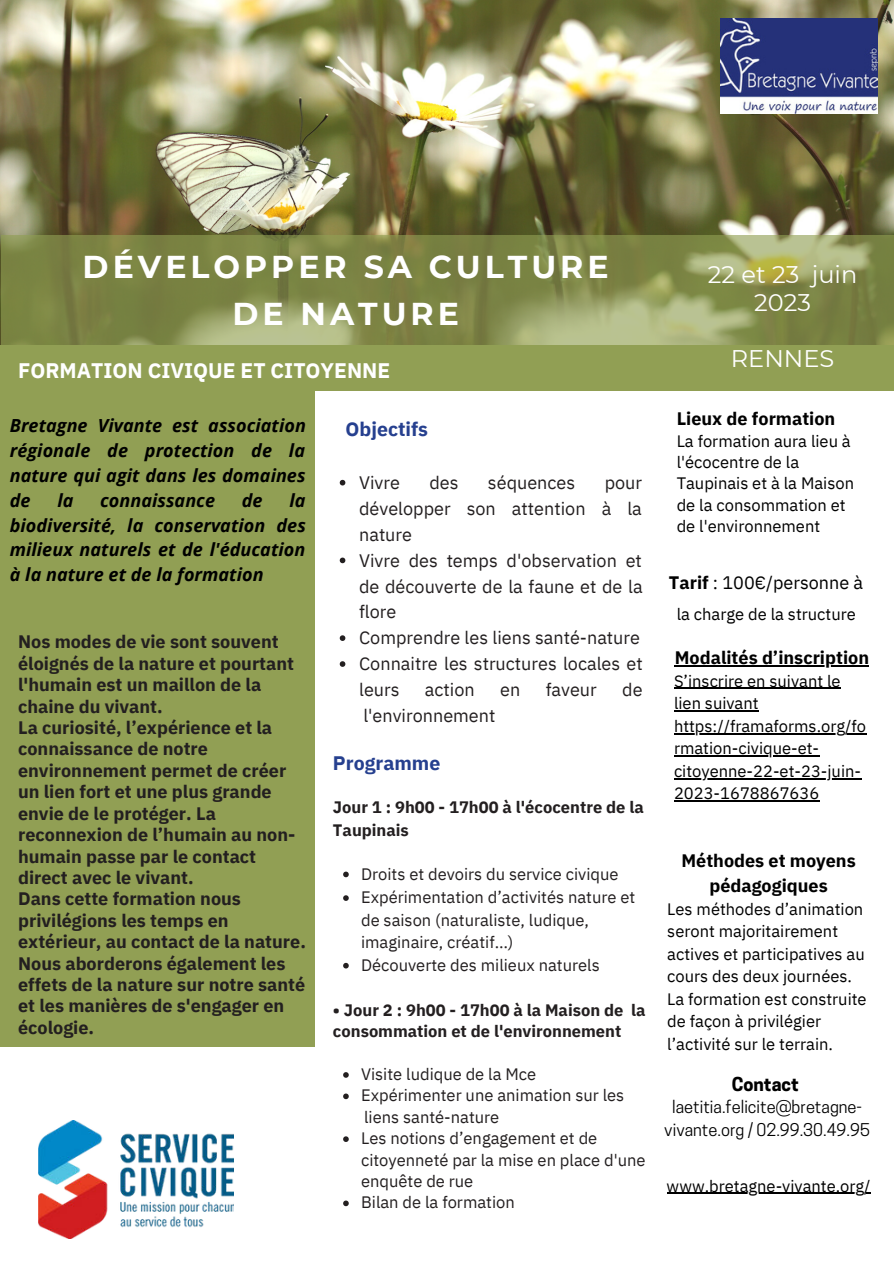
<style>
.page{position:relative;width:894px;height:1264px;background:#fff}
.page>*{position:absolute;margin:0;border:0;box-sizing:border-box;transform-origin:0 0}
.t1{font:700 31.5px/47.2px "Montserrat";letter-spacing:.125em;color:#fff;text-align:center}
.t2{font:24px/28.2px "Montserrat";color:#fff;text-align:center}
.t3{font:700 21px "IBM Plex Sans";color:#fff}
.t4{font:700 19.5px "IBM Plex Sans";color:#26408f}
.t5{font:700 18px/21.5px "IBM Plex Sans";color:#231f20}
.t6{font:18px/26px "IBM Plex Sans";color:#231f20}
.t7{font:italic 700 18px/24.8px "Open Sans";color:#000;text-align:justify}
.t8{font:700 18px/24.8px "IBM Plex Sans";color:#000;text-align:center}
.t9{font:18px "IBM Plex Sans";color:#000}
.t10{font:700 18px "Cooper Hewitt";color:#000}
.t11{font:16.5px/22.5px "IBM Plex Sans";color:#000}
.t12{font:16.5px/22.8px "IBM Plex Sans";color:#231f20}
.t13{font:700 16.5px/22.5px "IBM Plex Sans";color:#231f20}
.t14{font:16.5px/22.5px "Cooper Hewitt";color:#000;text-align:center}
.s1{font-weight:700}
</style>
<div class="page">
<img style="left:0;top:0;width:893px;height:345px">
<img style="left:719px;top:18px;width:158px;height:95px">
<img style="left:38px;top:1120px;width:196px;height:118px">
<div style="left:0;top:345px;width:893px;height:45px;background:#919f54"></div>
<div style="left:0;top:386px;width:314px;height:660px;background:#919f54"></div>
<svg style="left:339px;top:480px;width:6px;height:5px"></svg>
<svg style="left:339px;top:557px;width:6px;height:6px"></svg>
<svg style="left:339px;top:635px;width:6px;height:6px"></svg>
<svg style="left:339px;top:661px;width:6px;height:6px"></svg>
<svg style="left:2px;top:235px;width:891px;height:110px;background:#878f51"></svg>
<svg style="left:343px;top:871px;width:5px;height:6px"></svg>
<svg style="left:343px;top:895px;width:5px;height:5px"></svg>
<svg style="left:343px;top:962px;width:5px;height:6px"></svg>
<svg style="left:343px;top:1072px;width:5px;height:5px"></svg>
<svg style="left:343px;top:1093px;width:5px;height:6px"></svg>
<svg style="left:343px;top:1136px;width:5px;height:5px"></svg>
<svg style="left:343px;top:1200px;width:5px;height:6px"></svg>
<hr style="left:674px;top:665px;width:194px;height:1px;background:#000">
<hr style="left:673px;top:688px;width:167px;height:1px;background:#000">
<hr style="left:673px;top:710px;width:85px;height:1px;background:#000">
<hr style="left:673px;top:733px;width:192px;height:1px;background:#000">
<hr style="left:673px;top:755px;width:146px;height:1px;background:#000">
<hr style="left:673px;top:778px;width:187px;height:1px;background:#000">
<hr style="left:673px;top:800px;width:146px;height:1px;background:#000">
<hr style="left:666px;top:1192px;width:204px;height:1px;background:#000">
<h1 class="t1" style="left:83px;top:242px;width:527px">DÉVELOPPER SA CULTURE<br>DE NATURE</h1>
<p class="t3" style="left:18px;top:353px;width:373px">FORMATION CIVIQUE ET CITOYENNE</p>
<p class="t7" style="left:10px;top:413px;width:297px">Bretagne Vivante est association régionale de protection de la nature qui agit dans les domaines de</p>
<p class="t4" style="left:345px;top:414px;width:84px">Objectifs</p>
<p class="t6" style="left:359px;top:468px;width:42px">Vivre</p>
<p class="t6" style="left:429px;top:468px;width:31px">des</p>
<p class="t6" style="left:488px;top:468px;width:89px">séquences</p>
<p class="t6" style="left:359px;top:468px;width:285px;text-indent:245px">pour développer son attention à la nature<br>Vivre des temps d'observation et de découverte de la faune et de la flore<br>Comprendre les liens santé-nature<br>Connaitre les structures locales et leurs</p>
<p class="t7" style="left:10px;top:487px;width:297px;text-indent:279px">la biodiversité, la conservation des milieux naturels et de l'éducation à la nature et de la formation</p>
<p class="t7" style="left:57px;top:487px;width:18px">la</p>
<p class="t7" style="left:100px;top:487px;width:116px">connaissance</p>
<p class="t7" style="left:242px;top:487px;width:22px">de</p>
<p class="t5" style="left:18px;top:630px;width:289px">Nos modes de vie sont souvent éloignés de la nature et pourtant l'humain est un maillon de la chaine du vivant.<br>La curiosité, l’expérience et la connaissance de notre environnement permet de créer un lien fort et une plus grande envie de le protéger. La reconnexion de l’humain au non&shy;humain passe par le contact direct avec le vivant.<br>Dans cette formation nous privilégions les temps en extérieur, au contact de la nature.<br>Nous aborderons également les effets de la nature sur notre santé et les manières de s'engager en écologie.</p>
<p class="t6" style="left:425px;top:675px;width:51px">action</p>
<p class="t6" style="left:500px;top:675px;width:22px">en</p>
<p class="t6" style="left:545px;top:675px;width:53px">faveur</p>
<p class="t6" style="left:622px;top:675px;width:22px">de</p>
<p class="t6" style="left:363px;top:701px;width:133px">l'environnement</p>
<p class="t4" style="left:333px;top:747px;width:109px">Programme</p>
<p class="t13" style="left:333px;top:794px;width:312px">Jour 1 : 9h00 - 17h00 à l'écocentre de la<br>Taupinais</p>
<p class="t12" style="left:361px;top:860px;width:276px">Droits et devoirs du service civique Expérimentation d’activités nature et de saison (naturaliste, ludique, imaginaire, créatif…)<br>Découverte des milieux naturels</p>
<p class="t13" style="left:333px;top:997px;width:314px;line-height:21.5px">• Jour 2 : 9h00 - 17h00 à la Maison de la consommation et de l'environnement</p>
<p class="t12" style="left:361px;top:1062px;width:265px;line-height:21.5px">Visite ludique de la Mce<br>Expérimenter une animation sur les</p>
<p class="t12" style="left:361px;top:1126px;width:286px;line-height:21.5px">Les notions d’engagement et de citoyenneté par la mise en place d'une enquête de rue<br>Bilan de la formation</p>
<p class="t12" style="left:364px;top:1104px;width:137px">liens santé-nature</p>
<h2 class="t2" style="left:707px;top:259px;width:151px">22 et 23 juin<br>2023</h2>
<h2 class="t2" style="left:730px;top:344px;width:105px">RENNES</h2>
<p class="t8" style="left:676px;top:405px;width:160px">Lieux de formation</p>
<p class="t11" style="left:676px;top:428px;width:179px;line-height:21.5px">La formation aura lieu à l'écocentre de la<br>Taupinais et à la Maison de la consommation et de l'environnement</p>
<p class="t9" style="left:668px;top:568px;width:196px"><span class="s1">Tarif</span> : 100€/personne à</p>
<p class="t11" style="left:676px;top:602px;width:180px">la charge de la structure</p>
<p class="t8" style="left:674px;top:644px;width:196px">Modalités d’inscription</p>
<p class="t11" style="left:673px;top:668px;width:193px">S’inscrire en suivant le lien suivant https://framaforms.org/fo rmation-civique-et&shy;citoyenne-22-et-23-juin-<br>2023-1678867636</p>
<p class="t8" style="left:681px;top:847px;width:176px">Méthodes et moyens pédagogiques</p>
<p class="t11" style="left:667px;top:896px;width:201px">Les méthodes d’animation seront majoritairement actives et participatives au cours des deux journées.<br>La formation est construite de façon à privilégier l’activité sur le terrain.</p>
<p class="t10" style="left:731px;top:1073px;width:69px">Contact</p>
<p class="t14" style="left:664px;top:1095px;width:207px">laetitia.felicite@bretagne&shy;vivante.org / 02.99.30.49.95</p>
<p class="t11" style="left:666px;top:1173px;width:205px">www.bretagne-vivante.org/</p>
</div>
